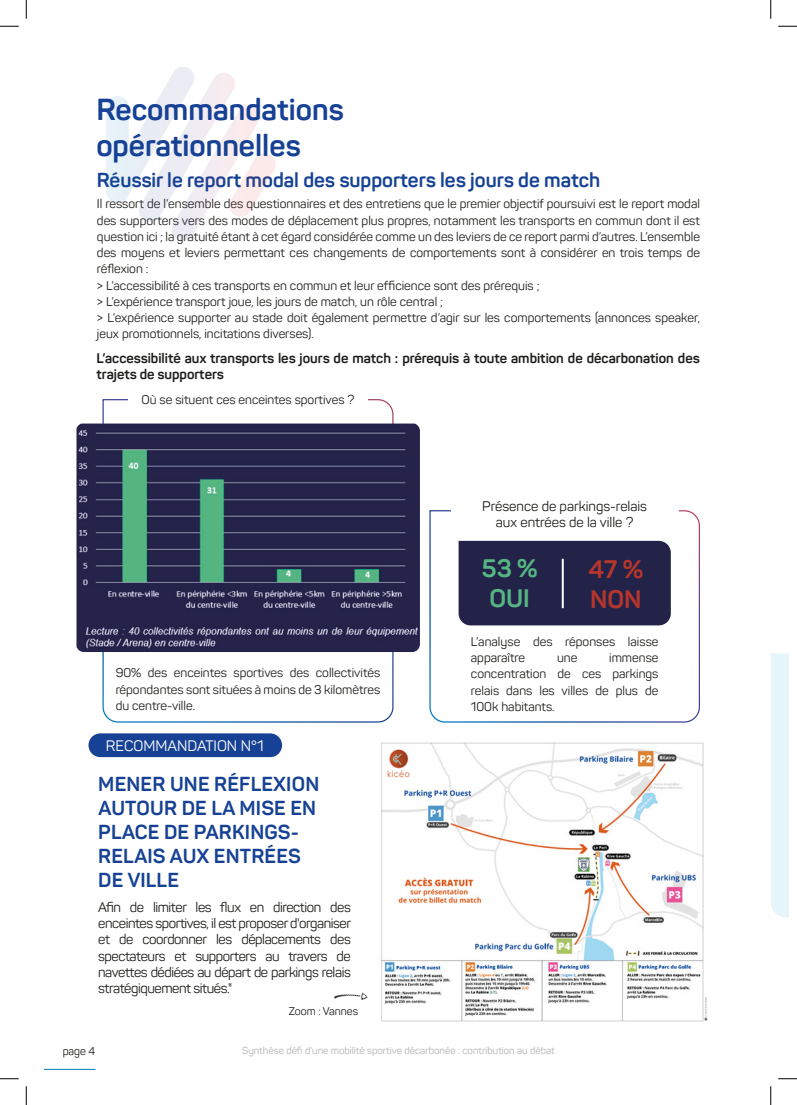
<style>
.page{position:relative;width:797px;height:1105px;background:#fff}
.page>*{position:absolute;margin:0;border:0;box-sizing:border-box;transform-origin:0 0}
.t1{font:700 30px/36px "Panton";color:#164194}
.t2{font:700 25px/30px "Panton";color:#55b681;text-align:center}
.t3{font:700 25px/30px "Panton";color:#b6362b}
.t4{font:700 20px/24px "Panton";letter-spacing:.01em;color:#164194}
.t5{font:15px "Panton";color:#fff}
.t6{font:13.75px/16.2px "Panton";letter-spacing:-.03em;color:#1d1d1b;text-align:justify}
.t7{font:700 13.75px/16.2px "Panton";color:#1d1d1b}
.t8{font:13.75px/16.2px "Panton";color:#1d1d1b;text-align:center}
.t9{font:12.5px/16.2px "Panton";color:#1d1d1b}
.t10{font:11.25px "Panton";color:#1d1d1b}
.t11{font:11px "Panton";color:#1d1d1b}
.t12{font:10px "Panton";color:#b2b2b2}
</style>
<div class="page">
<hr style="left:44px;top:1069px;width:51px;height:1px;background:#007bc2">
<div style="left:771px;top:653px;width:17px;height:264px;background:#e6f5fa"></div>
<svg style="left:102px;top:399px;width:292px;height:324px"></svg>
<div style="left:128px;top:390px;width:240px;height:18px;background:#fff"></div>
<svg style="left:429px;top:510px;width:271px;height:213px"></svg>
<div style="left:451px;top:499px;width:227px;height:29px;background:#fff"></div>
<img style="left:76px;top:424px;width:344px;height:228px">
<img style="left:381px;top:742px;width:327px;height:280px">
<div style="left:88px;top:733px;width:194px;height:24px;background:#164194;border-radius:12px"></div>
<img style="left:334px;top:965px;width:49px;height:57px">
<svg style="left:0;top:25px;width:19px;height:2px"></svg>
<svg style="left:778px;top:25px;width:19px;height:2px"></svg>
<svg style="left:0;top:1078px;width:19px;height:1px"></svg>
<svg style="left:778px;top:1078px;width:19px;height:1px"></svg>
<svg style="left:25px;top:0;width:2px;height:19px"></svg>
<svg style="left:25px;top:1086px;width:2px;height:19px"></svg>
<svg style="left:770px;top:0;width:1px;height:19px"></svg>
<svg style="left:770px;top:1086px;width:1px;height:19px"></svg>
<h1 class="t1" style="left:96px;top:91px;width:249px">Recommandations opérationnelles</h1>
<h3 class="t4" style="left:97px;top:167px;width:505px">Réussir le report modal des supporters les jours de match</h3>
<p class="t9" style="left:97px;top:196px;width:604px">Il ressort de l’ensemble des questionnaires et des entretiens que le premier objectif poursuivi est le report modal des supporters vers des modes de déplacement plus propres, notamment les transports en commun dont il est question ici ; la gratuité étant à cet égard considérée comme un des leviers de ce report parmi d’autres. L’ensemble des moyens et leviers permettant ces changements de comportements sont à considérer en trois temps de réflexion :<br>&gt; L’accessibilité à ces transports en commun et leur efficience sont des prérequis ;<br>&gt; L’expérience transport joue, les jours de match, un rôle central ;<br>&gt; L’expérience supporter au stade doit également permettre d’agir sur les comportements (annonces speaker, jeux promotionnels, incitations diverses).</p>
<p class="t7" style="left:97px;top:350px;width:604px">L’accessibilité aux transports les jours de match : prérequis à toute ambition de décarbonation des trajets de supporters</p>
<p class="t9" style="left:141px;top:391px;width:214px">Où se situent ces enceintes sportives ?</p>
<p class="t9" style="left:116px;top:665px;width:266px;text-align:justify">90% des enceintes sportives des collectivités répondantes sont situées à moins de 3 kilomètres du centre-ville.</p>
<p class="t5" style="left:106px;top:736px;width:159px">RECOMMANDATION N°1</p>
<h3 class="t4" style="left:98px;top:771px;width:222px">MENER UNE RÉFLEXION<br>AUTOUR DE LA MISE EN<br>PLACE DE PARKINGS-<br>RELAIS AUX ENTRÉES<br>DE VILLE</h3>
<p class="t6" style="left:98px;top:899px;width:254px">Afin de limiter les flux en direction des enceintes sportives, il est proposer d'organiser et de coordonner les déplacements des spectateurs et supporters au travers de navettes dédiées au départ de parkings relais stratégiquement situés."</p>
<p class="t11" style="left:289px;top:1005px;width:71px">Zoom : Vannes</p>
<p class="t8" style="left:482px;top:498px;width:166px">Présence de parkings-relais aux entrées de la ville ?</p>
<h2 class="t2" style="left:481px;top:553px;width:58px">53 %<br>OUI</h2>
<h2 class="t3" style="left:588px;top:554px;width:56px">47 %<br>NON</h2>
<p class="t9" style="left:471px;top:633px;width:189px">L’analyse des réponses laisse apparaître</p>
<p class="t9" style="left:471px;top:650px;width:189px;text-align:justify;text-indent:138px">immense concentration de ces parkings relais dans les villes de plus de 100k habitants.</p>
<p class="t9" style="left:557px;top:650px;width:22px">une</p>
<p class="t10" style="left:63px;top:1044px;width:34px">page 4</p>
<p class="t12" style="left:242px;top:1044px;width:314px">Synthèse défi d’une mobilité sportive décarbonée : contribution au débat</p>
</div>
